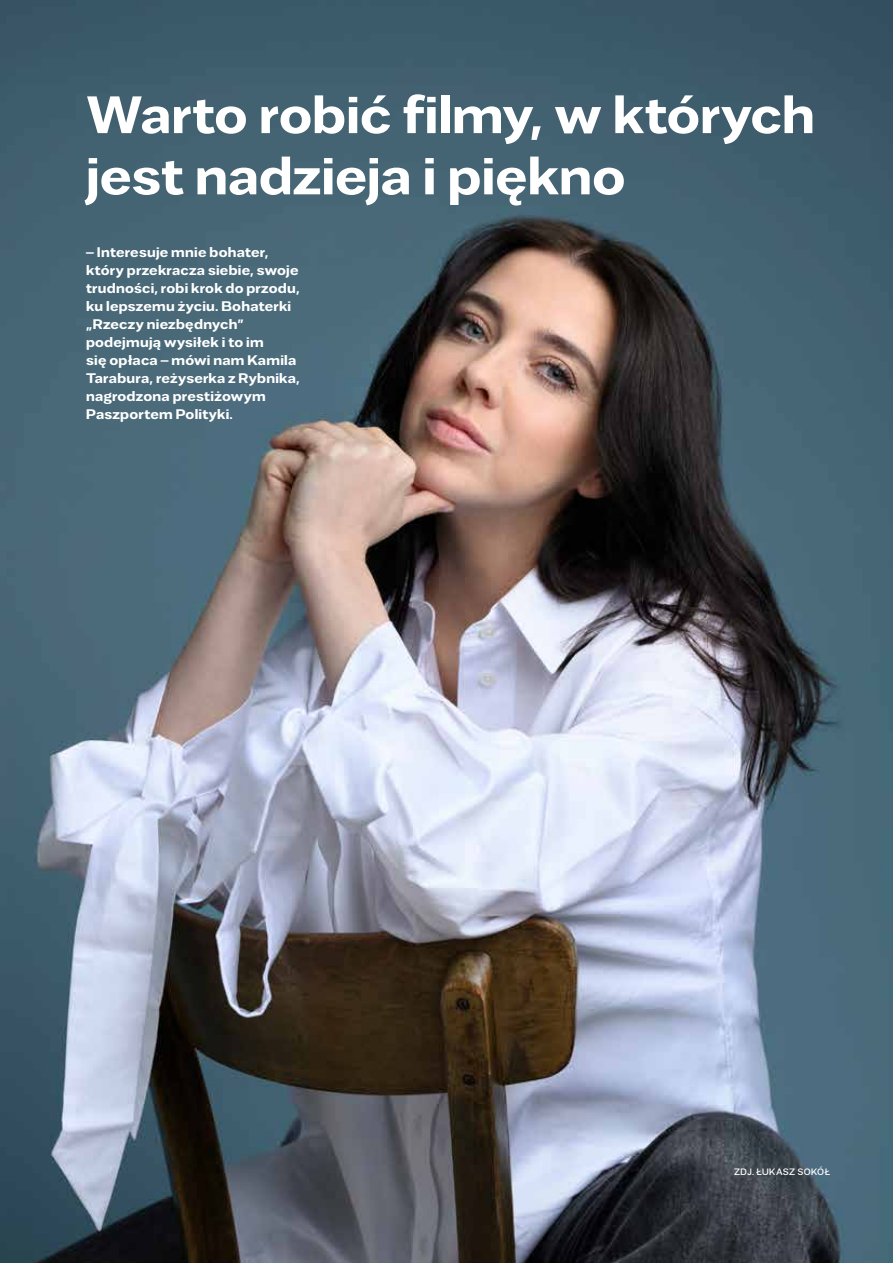
<style>
.page{position:relative;width:893px;height:1263px;background:#fff}
.page>*{position:absolute;margin:0;border:0;box-sizing:border-box;transform-origin:0 0}
.t1{font:500 51px/61.2px "Favela";color:#fff}
.t2{font:500 13.5px/18px "Favela";letter-spacing:.015em;color:#fff}
.t3{font:9px "Favela";letter-spacing:.03em;color:#fff}
</style>
<div class="page">
<img style="left:0;top:0;width:893px;height:1263px">
<h1 class="t1" style="left:86px;top:84px;width:730px">Warto robić filmy, w których jest nadzieja i piękno</h1>
<p class="t2" style="left:86px;top:243px;width:215px">– Interesuje mnie bohater, który przekracza siebie, swoje trudności, robi krok do przodu, ku lepszemu życiu. Bohaterki „Rzeczy niezbędnych” podejmują wysiłek i to im<br>się opłaca – mówi nam Kamila<br>Tarabura, reżyserka z Rybnika, nagrodzona prestiżowym<br>Paszportem Polityki.</p>
<p class="t3" style="left:734px;top:1166px;width:98px">ZDJ. ŁUKASZ SOKÓŁ</p>
</div>
